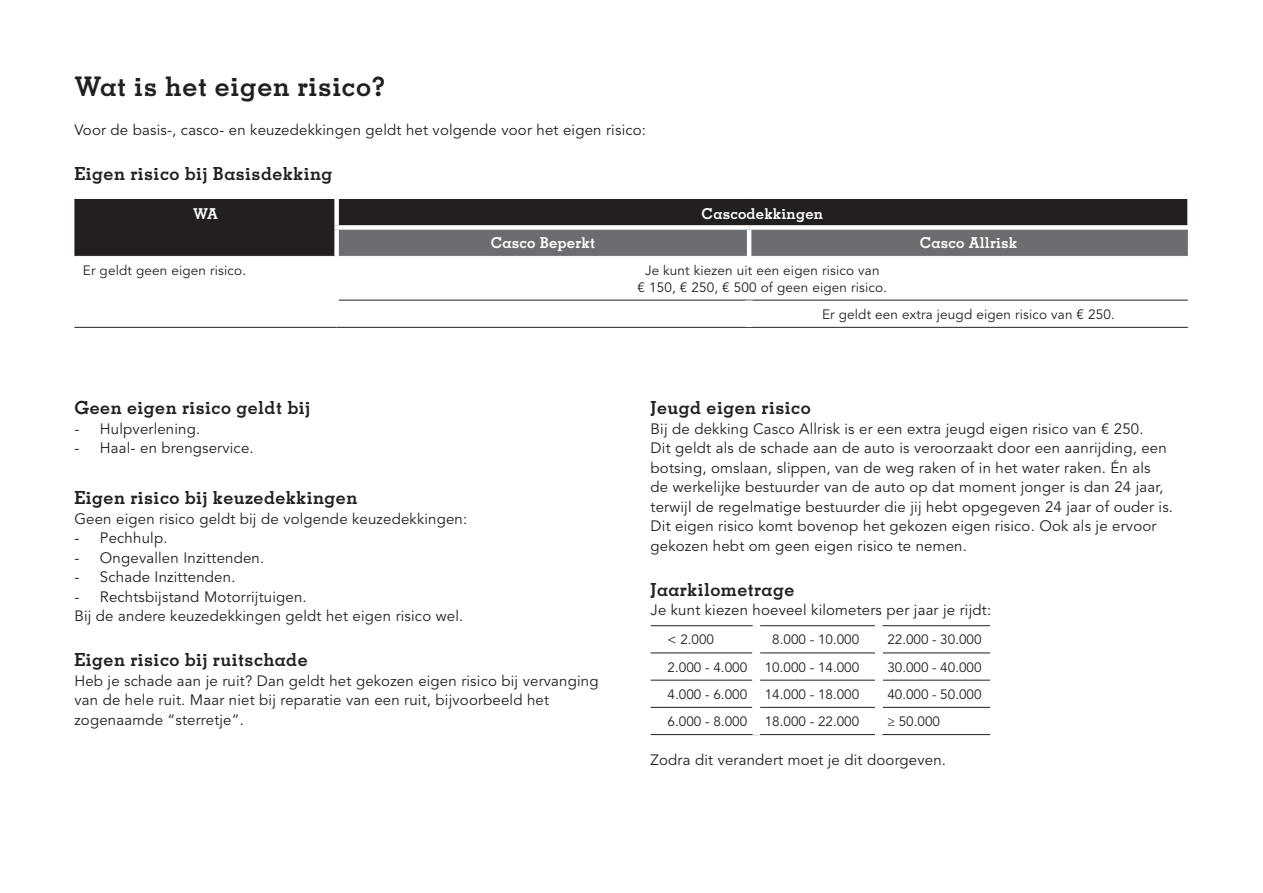
<style>
.page{position:relative;width:1263px;height:893px;background:#fff}
.page>*{position:absolute;margin:0;border:0;box-sizing:border-box;transform-origin:0 0}
.Kop_18{font:700 27px "Memphis";letter-spacing:.025em;color:#231f20}
.Kop_12{font:700 18px "Memphis";letter-spacing:.025em;color:#231f20}
.Plat{font:15px/19.5px "Avenir LT Std";letter-spacing:.01em;color:#231f20}
.Plat_INSPRING{font:15px "Avenir LT Std";letter-spacing:.01em;color:#231f20}
.Avenir_light_9_13__1{font:700 15px "Memphis";letter-spacing:.01em;color:#fff}
.Avenir_light_9_13__1-2{font:13.5px/16.5px "Avenir LT Std";letter-spacing:.01em;color:#231f20;text-align:center}
</style>
<div class="page">
<hr style="left:651px;top:625px;width:105px;height:1px;background:#231f20">
<hr style="left:879px;top:625px;width:111px;height:1px;background:#231f20">
<hr style="left:651px;top:653px;width:101px;height:1px;background:#231f20">
<hr style="left:882px;top:653px;width:108px;height:1px;background:#231f20">
<hr style="left:651px;top:707px;width:101px;height:1px;background:#231f20">
<hr style="left:882px;top:707px;width:108px;height:1px;background:#231f20">
<hr style="left:651px;top:734px;width:105px;height:1px;background:#231f20">
<hr style="left:879px;top:734px;width:111px;height:1px;background:#231f20">
<hr style="left:651px;top:680px;width:101px;height:1px;background:#231f20">
<hr style="left:882px;top:680px;width:108px;height:1px;background:#231f20">
<hr style="left:756px;top:625px;width:123px;height:1px;background:#231f20">
<hr style="left:760px;top:653px;width:115px;height:1px;background:#231f20">
<hr style="left:760px;top:707px;width:115px;height:1px;background:#231f20">
<hr style="left:756px;top:734px;width:123px;height:1px;background:#231f20">
<hr style="left:760px;top:680px;width:115px;height:1px;background:#231f20">
<div style="left:753px;top:624px;width:7px;height:111px;background:#fff"></div>
<div style="left:875px;top:624px;width:7px;height:111px;background:#fff"></div>
<div style="left:74px;top:199px;width:260px;height:57px;background:#231f20"></div>
<hr style="left:74px;top:327px;width:263px;height:1px;background:#231f20">
<hr style="left:339px;top:300px;width:410px;height:1px;background:#231f20">
<hr style="left:749px;top:300px;width:439px;height:1px;background:#231f20">
<hr style="left:337px;top:327px;width:412px;height:1px;background:#231f20">
<hr style="left:749px;top:327px;width:439px;height:1px;background:#231f20">
<svg style="left:337px;top:199px;width:851px;height:57px;background:#575557"></svg>
<div style="left:745px;top:300px;width:8px;height:27px;background:#fff"></div>
<p class="Kop_18" style="left:74px;top:69px;width:312px">Wat is het eigen risico?</p>
<p class="Plat" style="left:74px;top:120px;width:573px">Voor de basis-, casco- en keuzedekkingen geldt het volgende voor het eigen risico:</p>
<p class="Kop_12" style="left:74px;top:162px;width:260px">Eigen risico bij Basisdekking</p>
<p class="Avenir_light_9_13__1" style="left:193px;top:204px;width:26px">WA</p>
<p class="Avenir_light_9_13__1" style="left:701px;top:204px;width:123px">Cascodekkingen</p>
<p class="Avenir_light_9_13__1" style="left:491px;top:233px;width:106px">Casco Beperkt</p>
<p class="Avenir_light_9_13__1" style="left:920px;top:233px;width:99px">Casco Allrisk</p>
<p class="Avenir_light_9_13__1-2" style="left:83px;top:263px;width:165px">Er geldt geen eigen risico.</p>
<p class="Avenir_light_9_13__1-2" style="left:637px;top:263px;width:251px">Je kunt kiezen uit een eigen risico van<br>€ 150, € 250, € 500 of geen eigen risico.</p>
<p class="Avenir_light_9_13__1-2" style="left:822px;top:306px;width:294px">Er geldt een extra jeugd eigen risico van € 250.</p>
<p class="Kop_12" style="left:74px;top:396px;width:237px">Geen eigen risico geldt bij</p>
<p class="Plat_INSPRING" style="left:74px;top:420px;width:127px">- Hulpverlening.</p>
<p class="Plat_INSPRING" style="left:74px;top:439px;width:181px">- Haal- en brengservice.</p>
<p class="Kop_12" style="left:74px;top:486px;width:284px">Eigen risico bij keuzedekkingen</p>
<p class="Plat_INSPRING" style="left:74px;top:510px;width:394px">Geen eigen risico geldt bij de volgende keuzedekkingen:</p>
<p class="Plat_INSPRING" style="left:74px;top:529px;width:95px">- Pechhulp.</p>
<p class="Plat_INSPRING" style="left:74px;top:549px;width:191px">- Ongevallen Inzittenden.</p>
<p class="Plat_INSPRING" style="left:74px;top:568px;width:163px">- Schade Inzittenden.</p>
<p class="Plat_INSPRING" style="left:74px;top:588px;width:234px">- Rechtsbijstand Motorrijtuigen.</p>
<p class="Plat_INSPRING" style="left:74px;top:607px;width:390px">Bij de andere keuzedekkingen geldt het eigen risico wel.</p>
<p class="Kop_12" style="left:74px;top:648px;width:235px">Eigen risico bij ruitschade</p>
<p class="Plat" style="left:74px;top:671px;width:526px">Heb je schade aan je ruit? Dan geldt het gekozen eigen risico bij vervanging van de hele ruit. Maar niet bij reparatie van een ruit, bijvoorbeeld het zogenaamde “sterretje”.</p>
<p class="Kop_12" style="left:651px;top:396px;width:162px">Jeugd eigen risico</p>
<p class="Plat" style="left:651px;top:419px;width:524px">Bij de dekking Casco Allrisk is er een extra jeugd eigen risico van € 250.<br>Dit geldt als de schade aan de auto is veroorzaakt door een aanrijding, een botsing, omslaan, slippen, van de weg raken of in het water raken. Én als<br>de werkelijke bestuurder van de auto op dat moment jonger is dan 24 jaar, terwijl de regelmatige bestuurder die jij hebt opgegeven 24 jaar of ouder is.<br>Dit eigen risico komt bovenop het gekozen eigen risico. Ook als je ervoor gekozen hebt om geen eigen risico te nemen.</p>
<p class="Kop_12" style="left:651px;top:578px;width:145px">Jaarkilometrage</p>
<p class="Plat" style="left:651px;top:601px;width:342px">Je kunt kiezen hoeveel kilometers per jaar je rijdt:</p>
<p class="Avenir_light_9_13__1-2" style="left:668px;top:632px;width:48px">&lt; 2.000</p>
<p class="Avenir_light_9_13__1-2" style="left:772px;top:632px;width:89px">8.000 - 10.000</p>
<p class="Avenir_light_9_13__1-2" style="left:887px;top:632px;width:96px">22.000 - 30.000</p>
<p class="Avenir_light_9_13__1-2" style="left:668px;top:659px;width:81px">2.000 - 4.000</p>
<p class="Avenir_light_9_13__1-2" style="left:765px;top:659px;width:96px">10.000 - 14.000</p>
<p class="Avenir_light_9_13__1-2" style="left:887px;top:659px;width:96px">30.000 - 40.000</p>
<p class="Avenir_light_9_13__1-2" style="left:668px;top:686px;width:81px">4.000 - 6.000</p>
<p class="Avenir_light_9_13__1-2" style="left:765px;top:686px;width:96px">14.000 - 18.000</p>
<p class="Avenir_light_9_13__1-2" style="left:887px;top:686px;width:96px">40.000 - 50.000</p>
<p class="Avenir_light_9_13__1-2" style="left:668px;top:714px;width:81px">6.000 - 8.000</p>
<p class="Avenir_light_9_13__1-2" style="left:765px;top:714px;width:96px">18.000 - 22.000</p>
<p class="Avenir_light_9_13__1-2" style="left:887px;top:714px;width:54px">≥ 50.000</p>
<p class="Plat" style="left:651px;top:750px;width:297px">Zodra dit verandert moet je dit doorgeven.</p>
</div>
